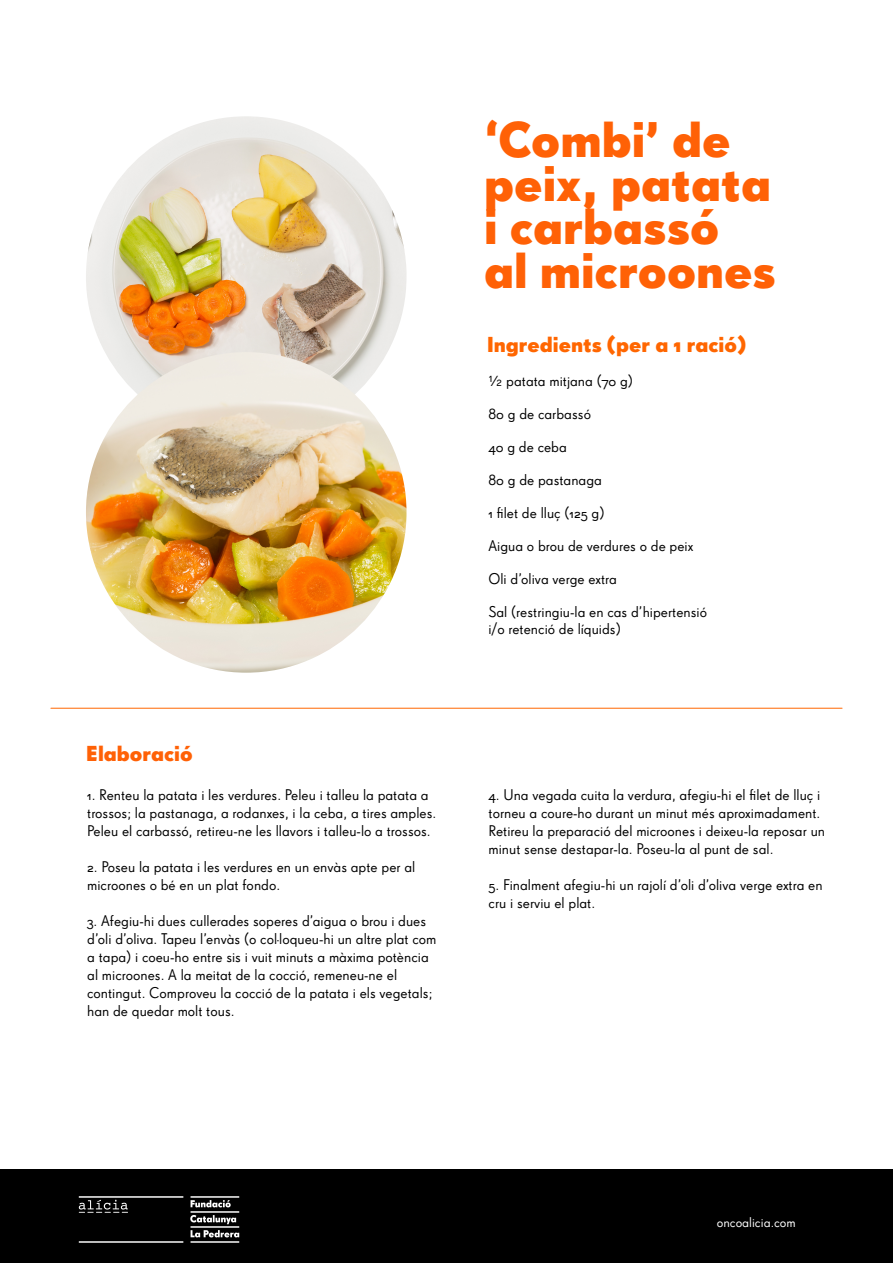
<style>
.page{position:relative;width:893px;height:1263px;background:#fff}
.page>*{position:absolute;margin:0;border:0;box-sizing:border-box;transform-origin:0 0}
.t1{font:48.45px/43.5px "Super Grotesk OT Bld";color:#ff6106}
.t2{font:21px "Super Grotesk OT Bld";color:#f60}
.t3{font:21px "Super Grotesk OT Bld";color:#ff6106}
.t4{font:15px/18px "Super Grotesk OT";color:#000}
.t5{font:13.5px "Super Grotesk OT";color:#fff}
</style>
<div class="page">
<img style="left:86px;top:116px;width:320px;height:321px;border-radius:160px">
<hr style="left:51px;top:708px;width:791px;height:1px;background:#f60">
<div style="left:0;top:1170px;width:893px;height:93px;background:#000"></div>
<img style="left:78px;top:1196px;width:162px;height:47px">
<img style="left:86px;top:352px;width:320px;height:321px;border-radius:160px">
<h2 class="t3" style="left:86px;top:740px;width:108px">Elaboració</h2>
<p class="t4" style="left:87px;top:786px;width:351px">1. Renteu la patata i les verdures. Peleu i talleu la patata a trossos; la pastanaga, a rodanxes, i la ceba, a tires amples.<br>Peleu el carbassó, retireu-ne les llavors i talleu-lo a trossos.</p>
<p class="t4" style="left:87px;top:858px;width:330px">2. Poseu la patata i les verdures en un envàs apte per al microones o bé en un plat fondo.</p>
<p class="t4" style="left:87px;top:912px;width:351px">3. Afegiu-hi dues cullerades soperes d’aigua o brou i dues d’oli d’oliva. Tapeu l’envàs (o col·loqueu-hi un altre plat com a tapa) i coeu-ho entre sis i vuit minuts a màxima potència al microones. A la meitat de la cocció, remeneu-ne el contingut. Comproveu la cocció de la patata i els vegetals; han de quedar molt tous.</p>
<h1 class="t1" style="left:484px;top:118px;width:294px">‘Combi’ de peix, patata i carbassó<br>al microones</h1>
<h2 class="t2" style="left:487px;top:332px;width:260px">Ingredients (per a 1 ració)</h2>
<p class="t4" style="left:488px;top:372px;width:146px">½ patata mitjana (70 g)</p>
<p class="t4" style="left:488px;top:405px;width:104px">80 g de carbassó</p>
<p class="t4" style="left:488px;top:438px;width:80px">40 g de ceba</p>
<p class="t4" style="left:488px;top:471px;width:115px">80 g de pastanaga</p>
<p class="t4" style="left:488px;top:504px;width:118px">1 filet de lluç (125 g)</p>
<p class="t4" style="left:488px;top:537px;width:206px">Aigua o brou de verdures o de peix</p>
<p class="t4" style="left:488px;top:570px;width:130px">Oli d’oliva verge extra</p>
<p class="t4" style="left:488px;top:604px;width:220px;line-height:16.5px">Sal (restringiu-la en cas d’hipertensió i/o retenció de líquids)</p>
<p class="t4" style="left:489px;top:786px;width:338px">4. Una vegada cuita la verdura, afegiu-hi el filet de lluç i torneu a coure-ho durant un minut més aproximadament.<br>Retireu la preparació del microones i deixeu-la reposar un minut sense destapar-la. Poseu-la al punt de sal.</p>
<p class="t4" style="left:489px;top:876px;width:336px">5. Finalment afegiu-hi un rajolí d’oli d’oliva verge extra en cru i serviu el plat.</p>
<p class="t5" style="left:717px;top:1215px;width:80px">oncoalicia.com</p>
</div>
